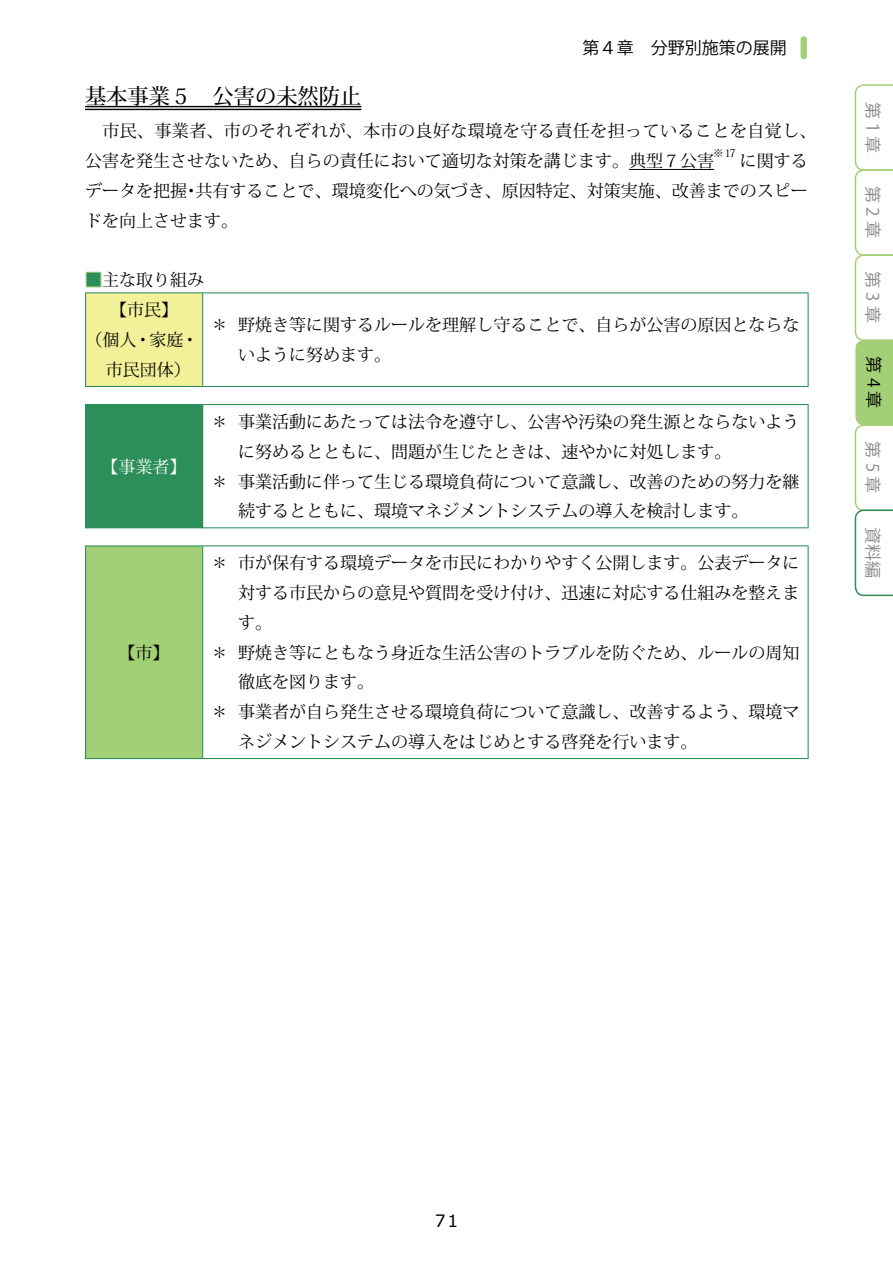
<style>
.page{position:relative;width:893px;height:1263px;background:#fff}
.page>*{position:absolute;margin:0;border:0;box-sizing:border-box;transform-origin:0 0}
.t1{font:500 21.3px "Koz Min Pro";color:#000}
.t2{font:16.95px/29.7px "Koz Min Pro";color:#000;text-align:justify}
.t3{font:16.95px/29.7px "Koz Min Pro";letter-spacing:.025em;color:#000}
.t4{font:16.95px "Koz Go Pro";color:#000}
.t5{font:16.95px "Koz Go Pro";letter-spacing:.25em;color:#898989}
.t6{font:16.95px "Koz Min Pro";color:#fff}
.t7{font:16.95px "Verdana";color:#000}
.t8{font:10.65px "Koz Min Pro";color:#000}
.s1{font-weight:500;color:#2c8f5a}
</style>
<div class="page">
<div style="left:801px;top:39px;width:6px;height:17px;background:#a3cf76"></div>
<svg style="left:855px;top:84px;width:38px;height:512px"></svg>
<hr style="left:85px;top:106px;width:276px;height:1px;background:#000">
<hr style="left:85px;top:109px;width:276px;height:1px;background:#000">
<hr style="left:629px;top:169px;width:85px;height:1px;background:#000">
<div style="left:86px;top:272px;width:15px;height:15px;border:2px solid #a3cf76"></div>
<div style="left:86px;top:293px;width:117px;height:93px;background:#f2f199"></div>
<div style="left:86px;top:404px;width:117px;height:124px;background:#2c8f5a"></div>
<div style="left:86px;top:546px;width:117px;height:212px;background:#a3cf76"></div>
<hr style="left:85px;top:293px;width:1px;height:93px;background:#2c8f5a">
<hr style="left:85px;top:292px;width:118px;height:1px;background:#2c8f5a">
<hr style="left:203px;top:292px;width:606px;height:1px;background:#2c8f5a">
<hr style="left:808px;top:293px;width:1px;height:93px;background:#2c8f5a">
<hr style="left:85px;top:386px;width:118px;height:1px;background:#2c8f5a">
<hr style="left:203px;top:386px;width:606px;height:1px;background:#2c8f5a">
<hr style="left:85px;top:405px;width:1px;height:122px;background:#2c8f5a">
<hr style="left:808px;top:405px;width:1px;height:122px;background:#2c8f5a">
<hr style="left:85px;top:527px;width:118px;height:1px;background:#2c8f5a">
<hr style="left:203px;top:527px;width:606px;height:1px;background:#2c8f5a">
<hr style="left:85px;top:404px;width:118px;height:1px;background:#2c8f5a">
<hr style="left:203px;top:404px;width:606px;height:1px;background:#2c8f5a">
<hr style="left:85px;top:545px;width:118px;height:1px;background:#2c8f5a">
<hr style="left:85px;top:546px;width:1px;height:212px;background:#2c8f5a">
<hr style="left:203px;top:545px;width:606px;height:1px;background:#2c8f5a">
<hr style="left:808px;top:546px;width:1px;height:212px;background:#2c8f5a">
<hr style="left:85px;top:758px;width:118px;height:1px;background:#2c8f5a">
<hr style="left:203px;top:758px;width:606px;height:1px;background:#2c8f5a">
<hr style="left:202px;top:293px;width:1px;height:93px;background:#2c8f5a">
<hr style="left:202px;top:546px;width:1px;height:212px;background:#2c8f5a">
<p class="t4" style="left:583px;top:37px;width:223px">第４章　分野別施策の展開　</p>
<p class="t1" style="left:85px;top:81px;width:278px">基本事業５　公害の未然防止</p>
<p class="t3" style="left:85px;top:116px;width:733px">　市民、事業者、市のそれぞれが、本市の良好な環境を守る責任を担っていることを自覚し、公害を発生させないため、自らの責任において適切な対策を講じます。典型７公害</p>
<p class="t8" style="left:713px;top:146px;width:24px">※17</p>
<p class="t2" style="left:85px;top:145px;width:724px;text-indent:655px">に関するデータを把握・共有することで、環境変化への気づき、原因特定、対策実施、改善までのスピードを向上させます。</p>
<p class="t2" style="left:85px;top:264px;width:121px;text-align:center"><span class="s1">■</span>主な取り組み【市民】<br>（個人・家庭・市民団体）</p>
<p class="t2" style="left:238px;top:310px;width:563px;text-indent:-27px">＊野焼き等に関するルールを理解し守ることで、自らが公害の原因とならないように努めます。</p>
<p class="t6" style="left:102px;top:454px;width:87px">【事業者】</p>
<p class="t2" style="left:119px;top:637px;width:53px">【市】</p>
<p class="t2" style="left:211px;top:406px;width:590px">＊事業活動にあたっては法令を遵守し、公害や汚染の発生源とならないよう</p>
<p class="t2" style="left:238px;top:436px;width:495px">に努めるとともに、問題が生じたときは、速やかに対処します。</p>
<p class="t2" style="left:211px;top:466px;width:590px">＊事業活動に伴って生じる環境負荷について意識し、改善のための努力を継</p>
<p class="t2" style="left:238px;top:496px;width:512px">続するとともに、環境マネジメントシステムの導入を検討します。</p>
<p class="t2" style="left:211px;top:548px;width:590px">＊市が保有する環境データを市民にわかりやすく公開します。公表データに</p>
<p class="t2" style="left:238px;top:577px;width:563px">対する市民からの意見や質問を受け付け、迅速に対応する仕組みを整えま</p>
<p class="t2" style="left:238px;top:607px;width:36px">す。</p>
<p class="t2" style="left:211px;top:637px;width:590px">＊野焼き等にともなう身近な生活公害のトラブルを防ぐため、ルールの周知</p>
<p class="t2" style="left:238px;top:667px;width:138px">徹底を図ります。</p>
<p class="t2" style="left:211px;top:696px;width:590px">＊事業者が自ら発生させる環境負荷について意識し、改善するよう、環境マ</p>
<p class="t2" style="left:238px;top:726px;width:461px">ネジメントシステムの導入をはじめとする啓発を行います。</p>
<p class="t5" style="left:884px;top:102px;width:53px;rotate:90deg">第１章</p>
<p class="t5" style="left:884px;top:186px;width:53px;rotate:90deg">第2章</p>
<p class="t5" style="left:884px;top:271px;width:53px;rotate:90deg">第3章</p>
<p class="t4" style="left:884px;top:356px;width:53px;rotate:90deg">第4章</p>
<p class="t5" style="left:884px;top:441px;width:53px;rotate:90deg">第5章</p>
<p class="t5" style="left:884px;top:527px;width:53px;rotate:90deg">資料編</p>
<p class="t7" style="left:435px;top:1209px;width:25px">71</p>
</div>
